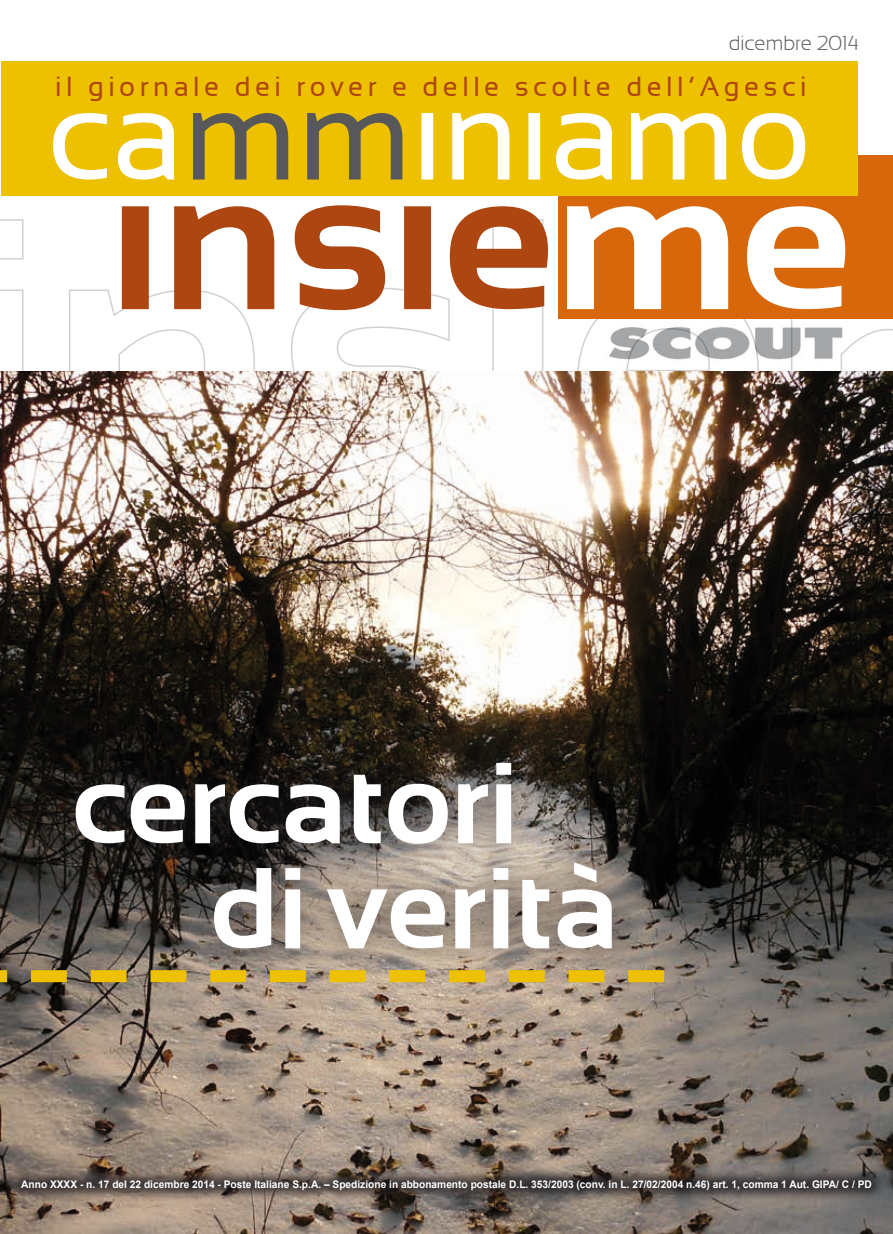
<style>
.page{position:relative;width:893px;height:1234px;background:#fff}
.page>*{position:absolute;margin:0;border:0;box-sizing:border-box;transform-origin:0 0}
.t1{font:700 200.4px "Sansation";color:#ae4611;scale:1.04 1}
.t2{font:129.6px "Sansation";color:#fff}
.t3{font:700 114.9px/105px "Sansation";color:#fff}
.t4{font:27.45px "Sansation";letter-spacing:.165em;color:#ae4611}
.t5{font:300 20.25px "Sansation";color:#58585a}
.t6{font:700 10.5px "Arial";color:#fff}
.s1{color:#58585a}
.s2{color:#fff}
</style>
<div class="page">
<svg style="left:791px;top:329px;width:102px;height:42px"></svg>
<svg style="left:0;top:219px;width:759px;height:269px"></svg>
<img style="left:1px;top:371px;width:892px;height:862px">
<div style="left:558px;top:155px;width:335px;height:164px;background:#d7670a"></div>
<div style="left:39px;top:726px;width:610px;height:259px;background:#1a171c;opacity:.75"></div>
<div style="left:8px;top:1166px;width:876px;height:37px;background:#1a171c;opacity:.75"></div>
<div style="left:1px;top:62px;width:856px;height:134px;background:#eec100"></div>
<img style="left:603px;top:319px;width:251px;height:43px">
<svg style="left:0;top:969px;width:664px;height:12px;background:#c7a738"></svg>
<h3 class="t5" style="left:729px;top:32px;width:132px">dicembre 2014</h3>
<h3 class="t4" style="left:55px;top:71px;width:753px">il giornale dei rover e delle scolte dell’Agesci</h3>
<h2 class="t2" style="left:47px;top:62px;width:766px">ca<span class="s1">mm</span>iniamo</h2>
<h1 class="t1" style="left:109px;top:125px;width:717px">insie<span class="s2">me</span></h1>
<h3 class="t3" style="left:210px;top:750px;width:410px;text-indent:-138px">cercatori di verità</h3>
<p class="t6" style="left:21px;top:1177px;width:852px">Anno XXXX - n. 17 del 22 dicembre 2014 - Poste Italiane S.p.A. – Spedizione in abbonamento postale D.L. 353/2003 (conv. in L. 27/02/2004 n.46) art. 1, comma 1 Aut. GIPA/ C / PD</p>
</div>
